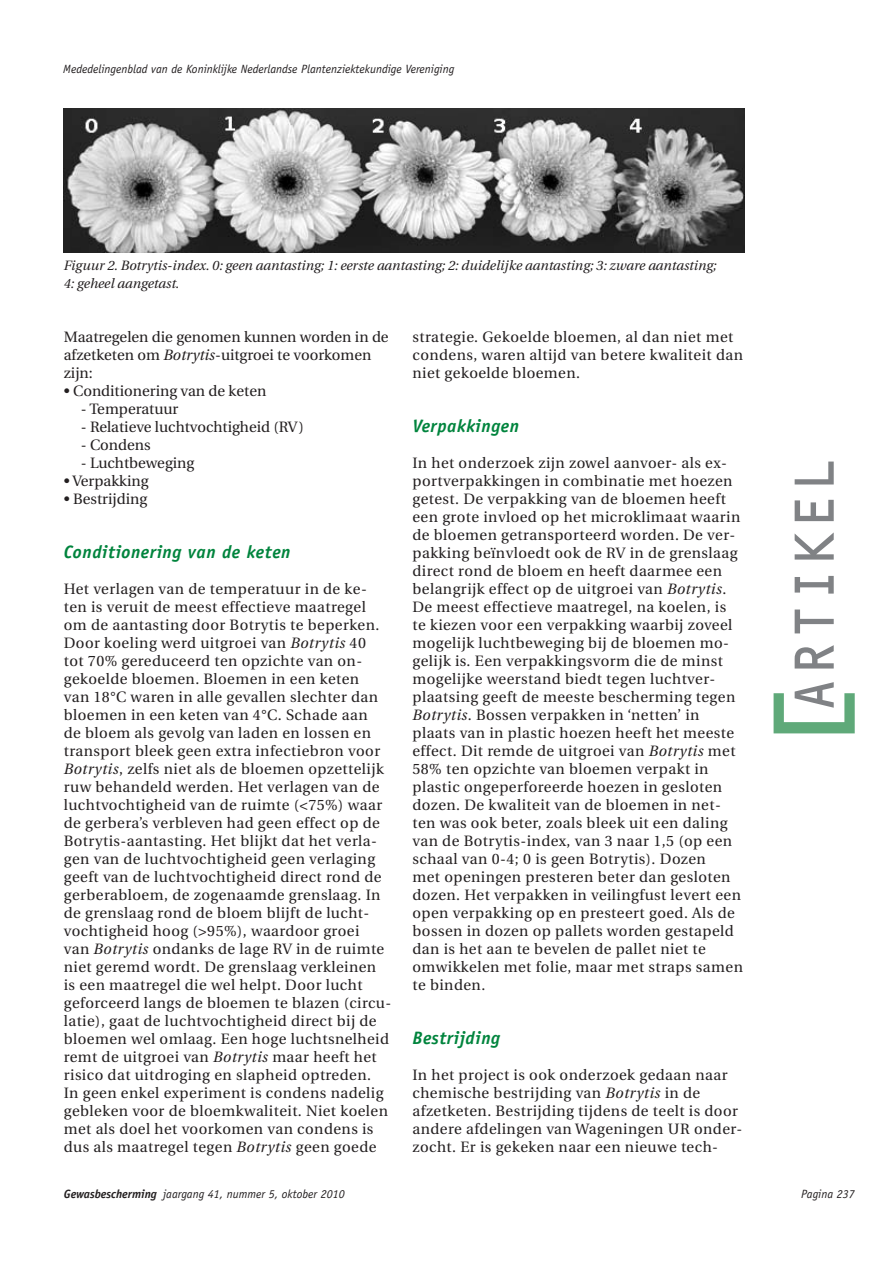
<style>
.page{position:relative;width:893px;height:1263px;background:#fff}
.page>*{position:absolute;margin:0;border:0;box-sizing:border-box;transform-origin:0 0}
.t1{font:109.5px "OCR C Regular";color:#5fa979}
.t2{font:57.6px "OCR C Regular";color:#808285;scale:.88 1}
.t3{font:italic 700 18px "Officina Sans";letter-spacing:.03em;color:#00843d}
.t4{font:15px/18px "Utopia";letter-spacing:.03em;color:#231f20}
.t5{font:15px/18px "Utopia";color:#231f20}
.t6{font:italic 13.5px/18px "Utopia";color:#231f20}
.t7{font:italic 12px "Officina Sans";color:#231f20}
.s1{font-style:italic}
.s2{font-weight:700}
</style>
<div class="page">
<img style="left:64px;top:108px;width:680px;height:145px">
<p class="t7" style="left:63px;top:62px;width:392px">Mededelingenblad van de Koninklijke Nederlandse Plantenziektekundige Vereniging</p>
<p class="t6" style="left:64px;top:257px;width:654px">Figuur 2. Botrytis-index. 0: geen aantasting; 1: eerste aantasting; 2: duidelijke aantasting; 3: zware aantasting;<br>4: geheel aangetast.</p>
<p class="t5" style="left:64px;top:328px;width:326px">Maatregelen die genomen kunnen worden in de afzetketen om <span class="s1">Botrytis</span>-uitgroei te voorkomen zijn:</p>
<p class="t5" style="left:64px;top:382px;width:204px">• Conditionering van de keten</p>
<p class="t5" style="left:81px;top:400px;width:99px">- Temperatuur</p>
<p class="t5" style="left:81px;top:418px;width:225px">- Relatieve luchtvochtigheid (RV)</p>
<p class="t5" style="left:81px;top:436px;width:71px">- Condens</p>
<p class="t5" style="left:81px;top:454px;width:115px">- Luchtbeweging</p>
<p class="t5" style="left:64px;top:472px;width:86px">• Verpakking</p>
<p class="t5" style="left:64px;top:490px;width:85px">• Bestrijding</p>
<p class="t3" style="left:64px;top:541px;width:228px">Conditionering van de keten</p>
<p class="t4" style="left:64px;top:580px;width:329px">Het verlagen van de temperatuur in de ke&shy;ten is veruit de meest effectieve maatregel om de aantasting door Botrytis te beperken.<br>Door koeling werd uitgroei van <span class="s1">Botrytis</span> 40<br>tot 70% gereduceerd ten opzichte van on&shy;gekoelde bloemen. Bloemen in een keten<br>van 18°C waren in alle gevallen slechter dan bloemen in een keten van 4°C. Schade aan<br>de bloem als gevolg van laden en lossen en transport bleek geen extra infectiebron voor <span class="s1">Botrytis</span>, zelfs niet als de bloemen opzettelijk ruw behandeld werden. Het verlagen van de luchtvochtigheid van de ruimte (&lt;75%) waar de gerbera’s verbleven had geen effect op de Botrytis-aantasting. Het blijkt dat het verla&shy;gen van de luchtvochtigheid geen verlaging geeft van de luchtvochtigheid direct rond de gerberabloem, de zogenaamde grenslaag. In de grenslaag rond de bloem blijft de lucht&shy;vochtigheid hoog (&gt;95%), waardoor groei<br>van <span class="s1">Botrytis</span> ondanks de lage RV in de ruimte niet geremd wordt. De grenslaag verkleinen<br>is een maatregel die wel helpt. Door lucht geforceerd langs de bloemen te blazen (circu&shy;latie), gaat de luchtvochtigheid direct bij de bloemen wel omlaag. Een hoge luchtsnelheid remt de uitgroei van <span class="s1">Botrytis</span> maar heeft het risico dat uitdroging en slapheid optreden.<br>In geen enkel experiment is condens nadelig gebleken voor de bloemkwaliteit. Niet koelen met als doel het voorkomen van condens is dus als maatregel tegen <span class="s1">Botrytis</span> geen goede</p>
<p class="t4" style="left:412px;top:328px;width:332px">strategie. Gekoelde bloemen, al dan niet met condens, waren altijd van betere kwaliteit dan niet gekoelde bloemen.</p>
<p class="t3" style="left:412px;top:415px;width:108px">Verpakkingen</p>
<p class="t4" style="left:412px;top:454px;width:332px">In het onderzoek zijn zowel aanvoer- als ex&shy;portverpakkingen in combinatie met hoezen getest. De verpakking van de bloemen heeft een grote invloed op het microklimaat waarin de bloemen getransporteerd worden. De ver&shy;pakking beïnvloedt ook de RV in de grenslaag direct rond de bloem en heeft daarmee een belangrijk effect op de uitgroei van <span class="s1">Botrytis</span>.<br>De meest effectieve maatregel, na koelen, is te kiezen voor een verpakking waarbij zoveel mogelijk luchtbeweging bij de bloemen mo&shy;gelijk is. Een verpakkingsvorm die de minst mogelijke weerstand biedt tegen luchtver&shy;plaatsing geeft de meeste bescherming tegen <span class="s1">Botrytis</span>. Bossen verpakken in ‘netten’ in plaats van in plastic hoezen heeft het meeste effect. Dit remde de uitgroei van <span class="s1">Botrytis</span> met 58% ten opzichte van bloemen verpakt in plastic ongeperforeerde hoezen in gesloten dozen. De kwaliteit van de bloemen in net&shy;ten was ook beter, zoals bleek uit een daling van de Botrytis-index, van 3 naar 1,5 (op een schaal van 0-4; 0 is geen Botrytis). Dozen<br>met openingen presteren beter dan gesloten dozen. Het verpakken in veilingfust levert een open verpakking op en presteert goed. Als de bossen in dozen op pallets worden gestapeld dan is het aan te bevelen de pallet niet te omwikkelen met folie, maar met straps samen te binden.</p>
<p class="t3" style="left:412px;top:1027px;width:89px">Bestrijding</p>
<p class="t4" style="left:412px;top:1066px;width:331px">In het project is ook onderzoek gedaan naar chemische bestrijding van <span class="s1">Botrytis</span> in de afzetketen. Bestrijding tijdens de teelt is door andere afdelingen van Wageningen UR onder&shy;zocht. Er is gekeken naar een nieuwe tech-</p>
<h2 class="t2" style="left:788px;top:713px;width:294px;rotate:-90deg">ARTIKEL</h2>
<h1 class="t1" style="left:767px;top:753px;width:80px;rotate:-90deg">[</h1>
<p class="t7" style="left:64px;top:1187px;width:282px"><span class="s2">Gewasbescherming</span> jaargang 41, nummer 5, oktober 2010</p>
<p class="t7" style="left:801px;top:1186px;width:55px">Pagina 237</p>
</div>
